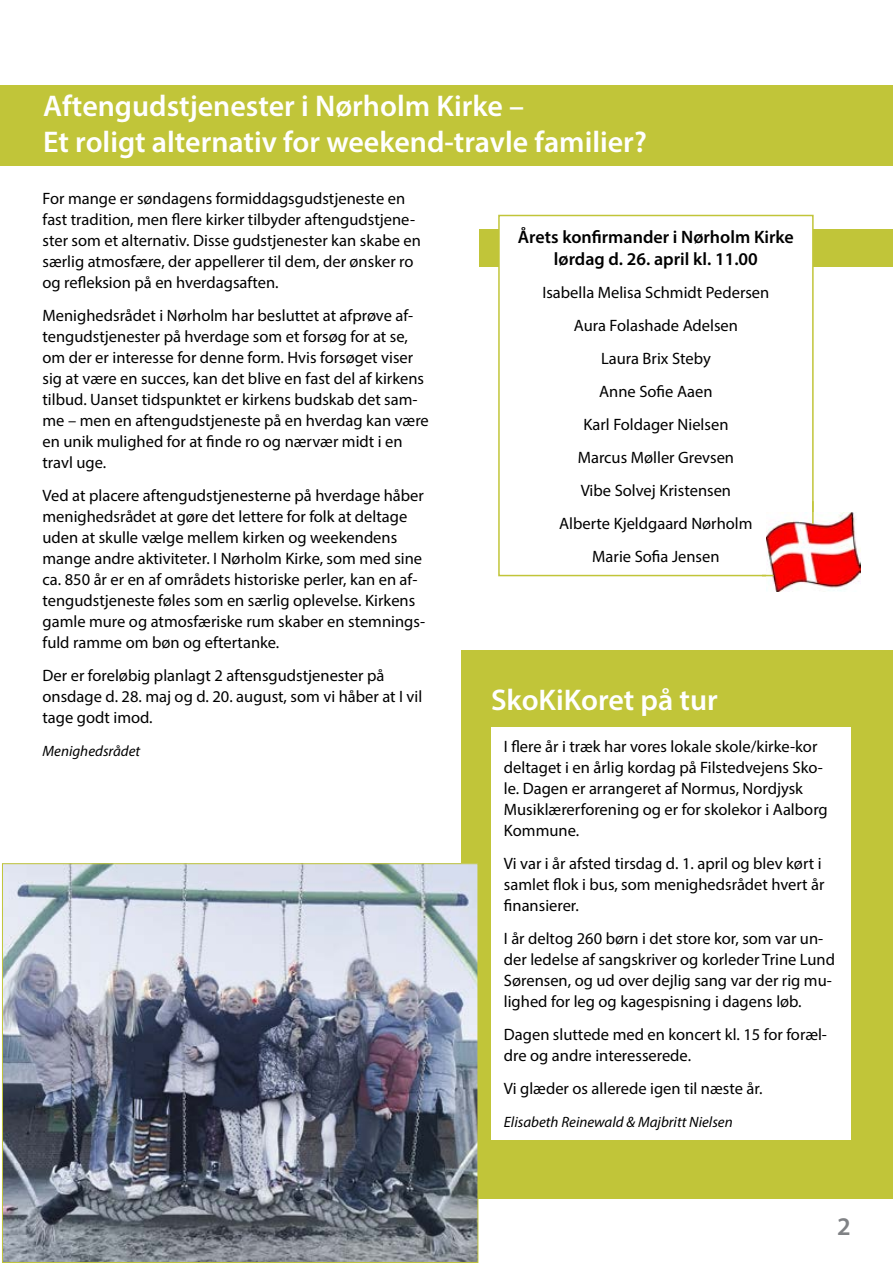
<style>
.page{position:relative;width:893px;height:1263px;background:#fff}
.page>*{position:absolute;margin:0;border:0;box-sizing:border-box;transform-origin:0 0}
.t1{font:600 30px/36px "Myriad Pro";color:#fff}
.t2{font:600 25.5px "Myriad Pro";color:#808285}
.t3{font:600 18px/22.5px "Myriad Pro";color:#000;text-align:center}
.t4{font:16.5px/21px "Myriad Pro";color:#000}
.t5{font:italic 15px "Myriad Pro";color:#000}
</style>
<div class="page">
<div style="left:479px;top:230px;width:414px;height:37px;background:#c1c539"></div>
<div style="left:499px;top:215px;width:314px;height:360px;background:#fff"></div>
<div style="left:498px;top:215px;width:316px;height:361px;border:2px solid #c1c539"></div>
<div style="left:461px;top:651px;width:432px;height:548px;background:#c1c539"></div>
<div style="left:0;top:85px;width:893px;height:81px;background:#c1c539"></div>
<img style="left:4px;top:865px;width:472px;height:396px">
<div style="left:491px;top:727px;width:359px;height:413px;background:#fff"></div>
<img style="left:766px;top:512px;width:95px;height:79px">
<hr style="left:812px;top:501px;width:2px;height:23px;background:#c1c539">
<h1 class="t1" style="left:43px;top:87px;width:605px">Aftengudstjenester i Nørholm Kirke –<br>Et roligt alternativ for weekend-travle familier?</h1>
<p class="t4" style="left:43px;top:187px;width:380px">For mange er søndagens formiddagsgudstjeneste en fast tradition, men flere kirker tilbyder aftengudstjene&shy;ster som et alternativ. Disse gudstjenester kan skabe en særlig atmosfære, der appellerer til dem, der ønsker ro og refleksion på en hverdagsaften.</p>
<p class="t4" style="left:43px;top:304px;width:388px">Menighedsrådet i Nørholm har besluttet at afprøve af&shy;tengudstjenester på hverdage som et forsøg for at se, om der er interesse for denne form. Hvis forsøget viser sig at være en succes, kan det blive en fast del af kirkens tilbud. Uanset tidspunktet er kirkens budskab det sam&shy;me – men en aftengudstjeneste på en hverdag kan være en unik mulighed for at finde ro og nærvær midt i en travl uge.</p>
<p class="t4" style="left:43px;top:484px;width:384px">Ved at placere aftengudstjenesterne på hverdage håber menighedsrådet at gøre det lettere for folk at deltage uden at skulle vælge mellem kirken og weekendens mange andre aktiviteter. I Nørholm Kirke, som med sine ca. 850 år er en af områdets historiske perler, kan en af&shy;tengudstjeneste føles som en særlig oplevelse. Kirkens gamle mure og atmosfæriske rum skaber en stemnings&shy;fuld ramme om bøn og eftertanke.</p>
<p class="t4" style="left:43px;top:665px;width:381px">Der er foreløbig planlagt 2 aftensgudstjenester på onsdage d. 28. maj og d. 20. august, som vi håber at I vil tage godt imod.</p>
<p class="t5" style="left:43px;top:741px;width:99px">Menighedsrådet</p>
<p class="t3" style="left:518px;top:225px;width:278px">Årets konfirmander i Nørholm Kirke lørdag d. 26. april kl. 11.00</p>
<p class="t4" style="left:542px;top:276px;width:228px;line-height:33px;text-align:center">Isabella Melisa Schmidt Pedersen<br>Aura Folashade Adelsen<br>Laura Brix Steby<br>Anne Sofie Aaen<br>Karl Foldager Nielsen<br>Marcus Møller Grevsen<br>Vibe Solvej Kristensen<br>Alberte Kjeldgaard Nørholm<br>Marie Sofia Jensen</p>
<h1 class="t1" style="left:491px;top:681px;width:228px">SkoKiKoret på tur</h1>
<p class="t4" style="left:504px;top:736px;width:325px">I flere år i træk har vores lokale skole/kirke-kor deltaget i en årlig kordag på Filstedvejens Sko&shy;le. Dagen er arrangeret af Normus, Nordjysk Musiklærerforening og er for skolekor i Aalborg Kommune.</p>
<p class="t4" style="left:504px;top:853px;width:322px">Vi var i år afsted tirsdag d. 1. april og blev kørt i samlet flok i bus, som menighedsrådet hvert år finansierer.</p>
<p class="t4" style="left:504px;top:928px;width:333px">I år deltog 260 børn i det store kor, som var un&shy;der ledelse af sangskriver og korleder Trine Lund Sørensen, og ud over dejlig sang var der rig mu&shy;lighed for leg og kagespisning i dagens løb.</p>
<p class="t4" style="left:504px;top:1024px;width:325px">Dagen sluttede med en koncert kl. 15 for foræl&shy;dre og andre interesserede.</p>
<p class="t4" style="left:504px;top:1078px;width:260px">Vi glæder os allerede igen til næste år.</p>
<p class="t5" style="left:504px;top:1113px;width:230px">Elisabeth Reinewald &amp; Majbritt Nielsen</p>
<h2 class="t2" style="left:837px;top:1210px;width:15px">2</h2>
</div>
